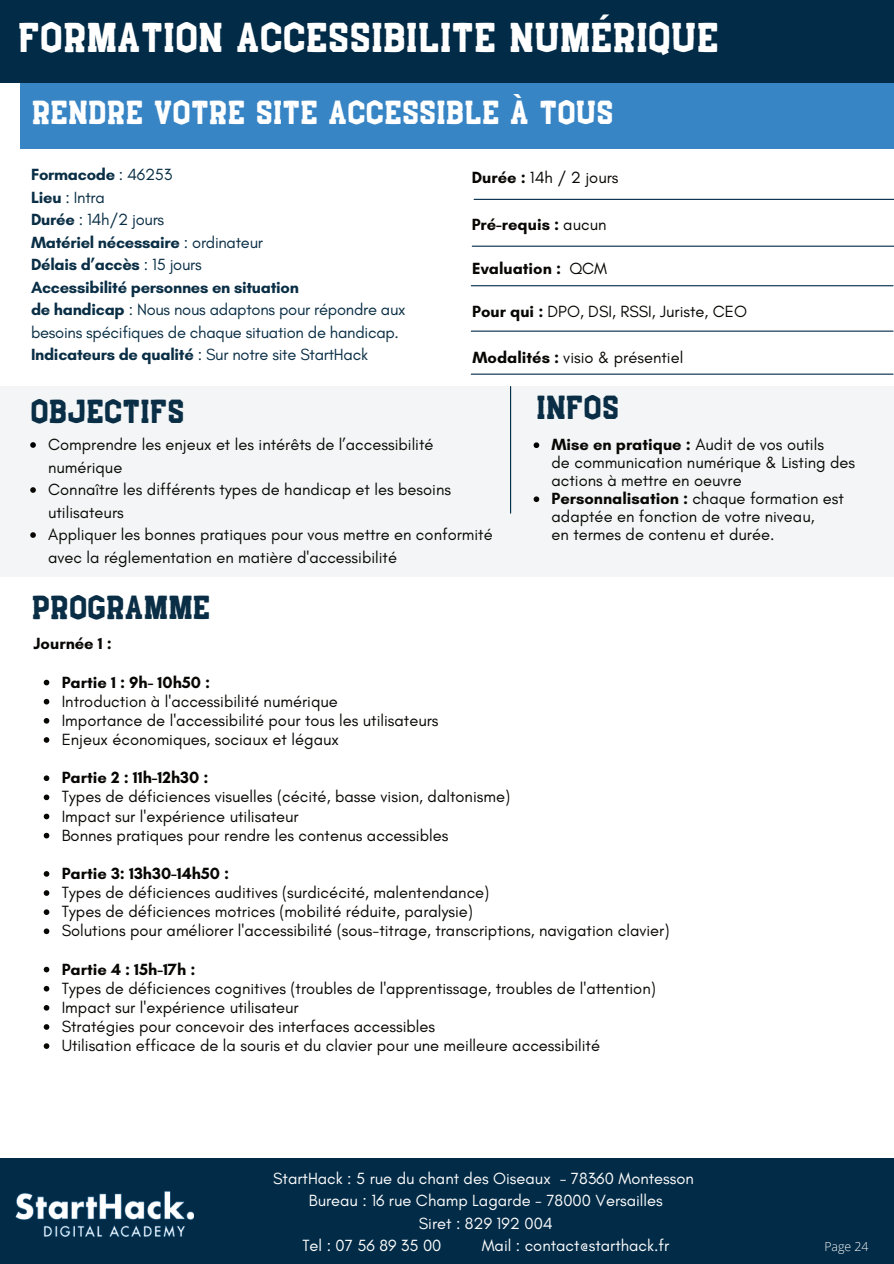
<style>
.page{position:relative;width:894px;height:1264px;background:#fff}
.page>*{position:absolute;margin:0;border:0;box-sizing:border-box;transform-origin:0 0}
.t1{font:37.5px "Boxing";letter-spacing:.05em;color:#fff}
.t2{font:30px "Boxing";letter-spacing:.05em;color:#fff}
.t3{font:30px "Boxing";letter-spacing:.05em;color:#092e45}
.t4{font:16.5px/19.2px "Glacial Indifference";color:#080704}
.t5{font:16.5px/22.5px "Glacial Indifference";letter-spacing:-.015em;color:#092e45}
.t6{font:16.5px "Glacial Indifference";color:#fdfcfc}
.t7{font:700 16.5px "Glacial Indifference";color:#080704}
.t8{font:300 12.3px "Open Sans";color:#fdfcfc}
.s1{font-weight:700}
.s2{font-weight:400}
</style>
<div class="page">
<div style="left:0;top:386px;width:893px;height:190px;background:#f3f5f6"></div>
<div style="left:20px;top:72px;width:873px;height:77px;background:#3684c5"></div>
<div style="left:0;top:0;width:893px;height:83px;background:#012b47"></div>
<hr style="left:471px;top:373px;width:421px;height:2px;background:#012b47">
<hr style="left:474px;top:199px;width:419px;height:1px;background:#012b47">
<hr style="left:472px;top:246px;width:421px;height:1px;background:#012b47">
<hr style="left:471px;top:285px;width:421px;height:1px;background:#012b47">
<hr style="left:471px;top:330px;width:421px;height:2px;background:#012b47">
<svg style="left:30px;top:442px;width:6px;height:6px"></svg>
<svg style="left:30px;top:487px;width:6px;height:6px"></svg>
<svg style="left:30px;top:532px;width:6px;height:6px"></svg>
<svg style="left:533px;top:442px;width:6px;height:6px"></svg>
<svg style="left:533px;top:496px;width:6px;height:6px"></svg>
<hr style="left:510px;top:386px;width:1px;height:127px;background:#012b47">
<svg style="left:44px;top:679px;width:5px;height:6px"></svg>
<svg style="left:44px;top:699px;width:5px;height:5px"></svg>
<svg style="left:44px;top:718px;width:5px;height:5px"></svg>
<svg style="left:44px;top:737px;width:5px;height:5px"></svg>
<svg style="left:44px;top:775px;width:5px;height:6px"></svg>
<svg style="left:44px;top:794px;width:5px;height:6px"></svg>
<svg style="left:44px;top:813px;width:5px;height:6px"></svg>
<svg style="left:44px;top:832px;width:5px;height:6px"></svg>
<svg style="left:44px;top:871px;width:5px;height:5px"></svg>
<svg style="left:44px;top:890px;width:5px;height:5px"></svg>
<svg style="left:44px;top:909px;width:5px;height:6px"></svg>
<svg style="left:44px;top:928px;width:5px;height:6px"></svg>
<svg style="left:44px;top:966px;width:5px;height:6px"></svg>
<svg style="left:44px;top:985px;width:5px;height:6px"></svg>
<svg style="left:44px;top:1005px;width:5px;height:5px"></svg>
<svg style="left:44px;top:1024px;width:5px;height:5px"></svg>
<svg style="left:44px;top:1043px;width:5px;height:5px"></svg>
<div style="left:0;top:1158px;width:893px;height:105px;background:#012b47"></div>
<img style="left:15px;top:1191px;width:178px;height:46px">
<h1 class="t1" style="left:19px;top:11px;width:700px">FORMATION ACCESSIBILITE NUMÉRIQUE</h1>
<h2 class="t2" style="left:32px;top:92px;width:581px">RENDRE VOTRE SITE ACCESSIBLE À TOUS</h2>
<p class="t5" style="left:31px;top:164px;width:376px"><span class="s1">Formacode</span> : 46253<br><span class="s1">Lieu</span> : Intra<br><span class="s1">Durée</span> : 14h/2 jours<br><span class="s1">Matériel nécessaire</span> : ordinateur<br><span class="s1">Délais d’accès</span> : 15 jours<br><span class="s1">Accessibilité personnes en situation<br>de handicap</span> : Nous nous adaptons pour répondre aux besoins spécifiques de chaque situation de handicap.<br><span class="s1">Indicateurs de qualité</span> : Sur notre site StartHack</p>
<h2 class="t3" style="left:31px;top:390px;width:154px">OBJECTIFS</h2>
<p class="t4" style="left:471px;top:168px;width:148px"><span class="s1">Durée :</span> 14h / 2 jours</p>
<p class="t7" style="left:471px;top:214px;width:136px">Pré-requis : <span class="s2">aucun</span></p>
<p class="t7" style="left:472px;top:258px;width:136px">Evaluation : <span class="s2">QCM</span></p>
<p class="t4" style="left:472px;top:302px;width:276px"><span class="s1">Pour qui :</span> DPO, DSI, RSSI, Juriste, CEO</p>
<p class="t4" style="left:472px;top:348px;width:212px"><span class="s1">Modalités :</span> visio &amp; présentiel</p>
<h2 class="t3" style="left:537px;top:386px;width:83px">INFOS</h2>
<p class="t4" style="left:48px;top:433px;width:446px;line-height:22.5px">Comprendre les enjeux et les intérêts de l’accessibilité numérique<br>Connaître les différents types de handicap et les besoins utilisateurs<br>Appliquer les bonnes pratiques pour vous mettre en conformité avec la réglementation en matière d'accessibilité</p>
<p class="t4" style="left:551px;top:436px;width:305px;line-height:18px"><span class="s1">Mise en pratique :</span> Audit de vos outils<br>de communication numérique &amp; Listing des actions à mettre en oeuvre <span class="s1">Personnalisation :</span> chaque formation est adaptée en fonction de votre niveau,<br>en termes de contenu et durée.</p>
<h2 class="t3" style="left:32px;top:586px;width:179px">PROGRAMME</h2>
<p class="t7" style="left:34px;top:633px;width:80px">Journée 1 :</p>
<p class="t7" style="left:62px;top:671px;width:150px">Partie 1 : 9h- 10h50 :</p>
<p class="t4" style="left:62px;top:692px;width:378px">Introduction à l'accessibilité numérique<br>Importance de l'accessibilité pour tous les utilisateurs<br>Enjeux économiques, sociaux et légaux</p>
<p class="t7" style="left:62px;top:767px;width:148px">Partie 2 : 11h-12h30 :</p>
<p class="t4" style="left:62px;top:787px;width:450px">Types de déficiences visuelles (cécité, basse vision, daltonisme)<br>Impact sur l'expérience utilisateur<br>Bonnes pratiques pour rendre les contenus accessibles</p>
<p class="t7" style="left:62px;top:863px;width:169px">Partie 3: 13h30-14h50 :</p>
<p class="t4" style="left:62px;top:883px;width:609px">Types de déficiences auditives (surdicécité, malentendance)<br>Types de déficiences motrices (mobilité réduite, paralysie)<br>Solutions pour améliorer l'accessibilité (sous-titrage, transcriptions, navigation clavier)</p>
<p class="t7" style="left:62px;top:958px;width:135px">Partie 4 : 15h-17h :</p>
<p class="t4" style="left:62px;top:978px;width:595px">Types de déficiences cognitives (troubles de l'apprentissage, troubles de l'attention)<br>Impact sur l'expérience utilisateur<br>Stratégies pour concevoir des interfaces accessibles<br>Utilisation efficace de la souris et du clavier pour une meilleure accessibilité</p>
<p class="t6" style="left:273px;top:1168px;width:422px">StartHack : 5 rue du chant des Oiseaux - 78360 Montesson</p>
<p class="t6" style="left:309px;top:1191px;width:355px">Bureau : 16 rue Champ Lagarde - 78000 Versailles</p>
<p class="t6" style="left:418px;top:1213px;width:136px">Siret : 829 192 004</p>
<p class="t6" style="left:302px;top:1236px;width:141px">Tel : 07 56 89 35 00</p>
<p class="t6" style="left:481px;top:1236px;width:189px">Mail : contact@starthack.fr</p>
<p class="t8" style="left:824px;top:1238px;width:46px">Page 24</p>
<p class="t8" style="left:854px;top:1238px;width:16px">113</p>
</div>
